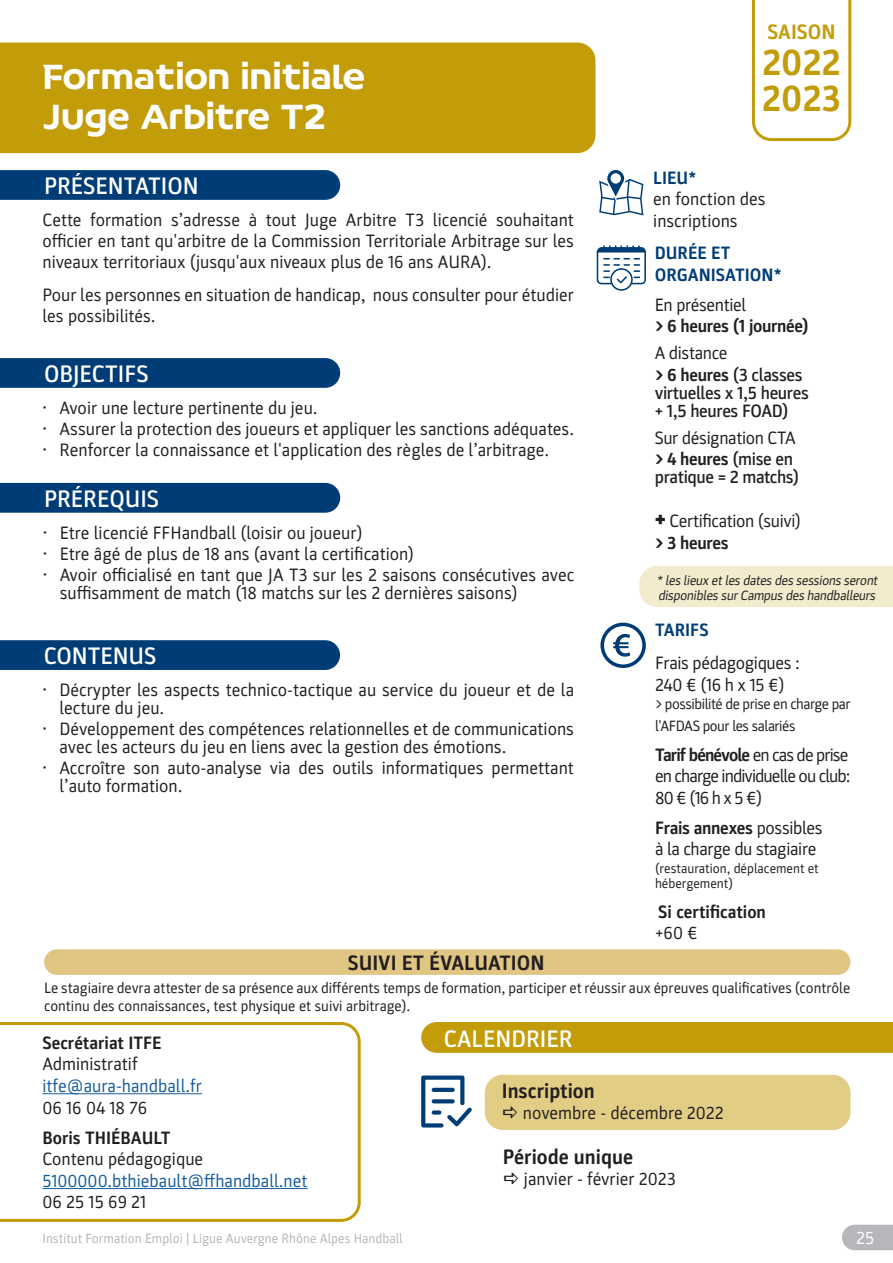
<style>
.page{position:relative;width:893px;height:1263px;background:#fff}
.page>*{position:absolute;margin:0;border:0;box-sizing:border-box;transform-origin:0 0}
.t1{font:700 37.5px "Parka";color:#c39c0a}
.t2{font:33px "FF Hand";letter-spacing:-.02em;color:#fff}
.t3{font:500 24px "Parka";color:#fff}
.t4{font:700 21px "Parka";color:#231f20}
.t5{font:700 21px "Parka";color:#c39c0a}
.t6{font:18px/18px "Parka";color:#231f20}
.t7{font:18px "Parka";letter-spacing:-.02em;color:#231f20}
.t8{font:700 18px "Parka";letter-spacing:-.005em;color:#231f20}
.t9{font:500 18px/18px "Parka";letter-spacing:-.02em;color:#231f20}
.t10{font:18px/21.6px "Parka";letter-spacing:-.05em;color:#231f20}
.t11{font:18px "Parka";color:#175d9e}
.t12{font:700 18px/21.6px "Parka";color:#003d76}
.t13{font:18px "Parka";color:#fff}
.t14{font:15px/18px "Parka";color:#231f20}
.t15{font:15px/21.6px "Parka";letter-spacing:-.03em;color:#231f20}
.t16{font:italic 13.5px/15px "Parka";color:#231f20}
.t17{font:13.5px "Parka";color:#b6b7bb}
.t18{font:13.5px/15px "Parka";color:#231f20}
.s1{font-weight:700}
.s2{font-weight:900;font-size:24px}
.s3{font-weight:400}
</style>
<div class="page">
<div style="left:0;top:43px;width:595px;height:110px;background:#c39c0a"></div>
<svg style="left:599px;top:170px;width:44px;height:45px"></svg>
<div style="left:0;top:483px;width:340px;height:30px;background:#003d76"></div>
<svg style="left:0;top:358px;width:340px;height:30px;background:#033f78"></svg>
<div style="left:0;top:640px;width:340px;height:30px;background:#003d76"></div>
<svg style="left:597px;top:245px;width:49px;height:46px"></svg>
<svg style="left:0;top:170px;width:340px;height:30px;background:#033f78"></svg>
<svg style="left:421px;top:1022px;width:472px;height:31px;background:#c39d0d"></svg>
<svg style="left:421px;top:1075px;width:51px;height:52px"></svg>
<div style="left:485px;top:1075px;width:365px;height:55px;background:#e1cd84;border-radius:18px"></div>
<svg style="left:752px;top:0;width:99px;height:141px"></svg>
<svg style="left:0;top:1022px;width:361px;height:200px"></svg>
<hr style="left:42px;top:1093px;width:160px;height:1px;background:#175d9e">
<hr style="left:42px;top:1188px;width:266px;height:1px;background:#175d9e">
<svg style="left:600px;top:623px;width:46px;height:45px"></svg>
<svg style="left:842px;top:1225px;width:51px;height:25px"></svg>
<div style="left:44px;top:949px;width:806px;height:26px;background:#e0c682;border-radius:13px"></div>
<div style="left:639px;top:566px;width:254px;height:41px;background:#f3ebce"></div>
<p class="t2" style="left:43px;top:56px;width:325px">Formation initiale</p>
<p class="t2" style="left:43px;top:95px;width:286px">Juge Arbitre T2</p>
<p class="t3" style="left:44px;top:173px;width:156px">PRÉSENTATION</p>
<p class="t6" style="left:43px;top:210px;width:533px;line-height:21px;text-align:justify">Cette formation s’adresse à tout Juge Arbitre T3 licencié souhaitant officier en tant qu'arbitre de la Commission Territoriale Arbitrage sur les niveaux territoriaux (jusqu'aux niveaux plus de 16 ans AURA).</p>
<p class="t6" style="left:43px;top:285px;width:533px;line-height:21px">Pour les personnes en situation de handicap, nous consulter pour étudier les possibilités.</p>
<p class="t3" style="left:44px;top:361px;width:106px">OBJECTIFS</p>
<p class="t6" style="left:43px;top:399px;width:277px">• Avoir une lecture pertinente du jeu.</p>
<p class="t6" style="left:43px;top:420px;width:533px">• Assurer la protection des joueurs et appliquer les sanctions adéquates.</p>
<p class="t6" style="left:43px;top:441px;width:508px">• Renforcer la connaissance et l'application des règles de l’arbitrage.</p>
<p class="t3" style="left:44px;top:485px;width:117px">PRÉREQUIS</p>
<p class="t6" style="left:43px;top:524px;width:321px">• Etre licencié FFHandball (loisir ou joueur)</p>
<p class="t6" style="left:43px;top:545px;width:373px">• Etre âgé de plus de 18 ans (avant la certification)</p>
<p class="t6" style="left:60px;top:566px;width:516px;text-indent:-17px">• Avoir officialisé en tant que JA T3 sur les 2 saisons consécutives avec suffisamment de match (18 matchs sur les 2 dernières saisons)</p>
<p class="t3" style="left:44px;top:643px;width:114px">CONTENUS</p>
<p class="t6" style="left:60px;top:681px;width:516px;text-indent:-17px">• Décrypter les aspects technico-tactique au service du joueur et de la lecture du jeu.</p>
<p class="t6" style="left:60px;top:720px;width:516px;text-indent:-17px">• Développement des compétences relationnelles et de communications avec les acteurs du jeu en liens avec la gestion des émotions.</p>
<p class="t6" style="left:60px;top:759px;width:516px;text-indent:-17px">• Accroître son auto-analyse via des outils informatiques permettant l’auto formation.</p>
<p class="t4" style="left:348px;top:951px;width:198px">SUIVI ET ÉVALUATION</p>
<p class="t5" style="left:767px;top:20px;width:70px">SAISON</p>
<p class="t1" style="left:762px;top:41px;width:80px">2022</p>
<p class="t1" style="left:762px;top:77px;width:80px">2023</p>
<p class="t12" style="left:653px;top:167px;width:45px">LIEU*</p>
<p class="t6" style="left:653px;top:189px;width:114px;line-height:21.6px">en fonction des inscriptions</p>
<p class="t12" style="left:655px;top:242px;width:129px">DURÉE ET<br>ORGANISATION*</p>
<p class="t7" style="left:655px;top:295px;width:93px">En présentiel</p>
<p class="t8" style="left:655px;top:316px;width:156px">&gt; 6 heures (1 journée)</p>
<p class="t7" style="left:655px;top:343px;width:74px">A distance</p>
<p class="t9" style="left:655px;top:366px;width:156px"><span class="s1">&gt; 6 heures</span> (3 classes virtuelles x 1,5 heures</p>
<p class="t9" style="left:655px;top:402px;width:135px">+ 1,5 heures FOAD)</p>
<p class="t7" style="left:655px;top:428px;width:143px">Sur désignation CTA</p>
<p class="t9" style="left:655px;top:450px;width:146px"><span class="s1">&gt; 4 heures</span> (mise en pratique = 2 matchs)</p>
<p class="t7" style="left:655px;top:511px;width:148px"><span class="s2">+</span> Certification (suivi)</p>
<p class="t8" style="left:655px;top:532px;width:75px">&gt; 3 heures</p>
<p class="t16" style="left:656px;top:572px;width:225px">* les lieux etles dates des sessions seront disponibles surCampus des handballeurs</p>
<p class="t12" style="left:655px;top:619px;width:55px">TARIFS</p>
<p class="t7" style="left:655px;top:653px;width:146px">Frais pédagogiques :</p>
<p class="t6" style="left:655px;top:676px;width:131px">240 € (16 h x 15 €)</p>
<p class="t15" style="left:655px;top:693px;width:197px">&gt; possibilité de prise en charge par l'AFDAS pour les salariés</p>
<p class="t10" style="left:655px;top:744px;width:197px"><span class="s1">Tarif bénévole</span> en cas de prise en charge individuelle ou club:<br>80 € (16 h x 5 €)</p>
<p class="t8" style="left:655px;top:817px;width:169px">Frais annexes <span class="s3">possibles</span></p>
<p class="t7" style="left:655px;top:839px;width:163px">à la charge du stagiaire</p>
<p class="t18" style="left:655px;top:861px;width:165px">(restauration, déplacement et hébergement)</p>
<p class="t8" style="left:658px;top:902px;width:109px">Si certification</p>
<p class="t6" style="left:655px;top:924px;width:45px">+60 €</p>
<p class="t14" style="left:44px;top:979px;width:808px">Le stagiaire devra attester de sa présence aux différents temps de formation, participer et réussir aux épreuves qualificatives (contrôle continu des connaissances, test physique et suivi arbitrage).</p>
<p class="t8" style="left:42px;top:1032px;width:121px">Secrétariat ITFE</p>
<p class="t6" style="left:42px;top:1055px;width:97px">Administratif</p>
<p class="t11" style="left:42px;top:1076px;width:161px">itfe@aura-handball.fr</p>
<p class="t6" style="left:42px;top:1098px;width:106px">06 16 04 18 76</p>
<p class="t8" style="left:42px;top:1127px;width:129px">Boris THIÉBAULT</p>
<p class="t6" style="left:42px;top:1150px;width:162px">Contenu pédagogique</p>
<p class="t11" style="left:42px;top:1170px;width:267px">5100000.bthiebault@ffhandball.net</p>
<p class="t6" style="left:42px;top:1193px;width:105px">06 25 15 69 21</p>
<p class="t3" style="left:444px;top:1025px;width:130px">CALENDRIER</p>
<p class="t4" style="left:502px;top:1079px;width:94px">Inscription</p>
<p class="t6" style="left:523px;top:1104px;width:202px">novembre - décembre 2022</p>
<p class="t4" style="left:503px;top:1145px;width:132px">Période unique</p>
<p class="t6" style="left:524px;top:1170px;width:153px">janvier - février 2023</p>
<p class="t17" style="left:43px;top:1231px;width:362px">Institut Formation Emploi | Ligue Auvergne Rhône Alpes Handball</p>
<p class="t13" style="left:856px;top:1228px;width:20px">25</p>
</div>
